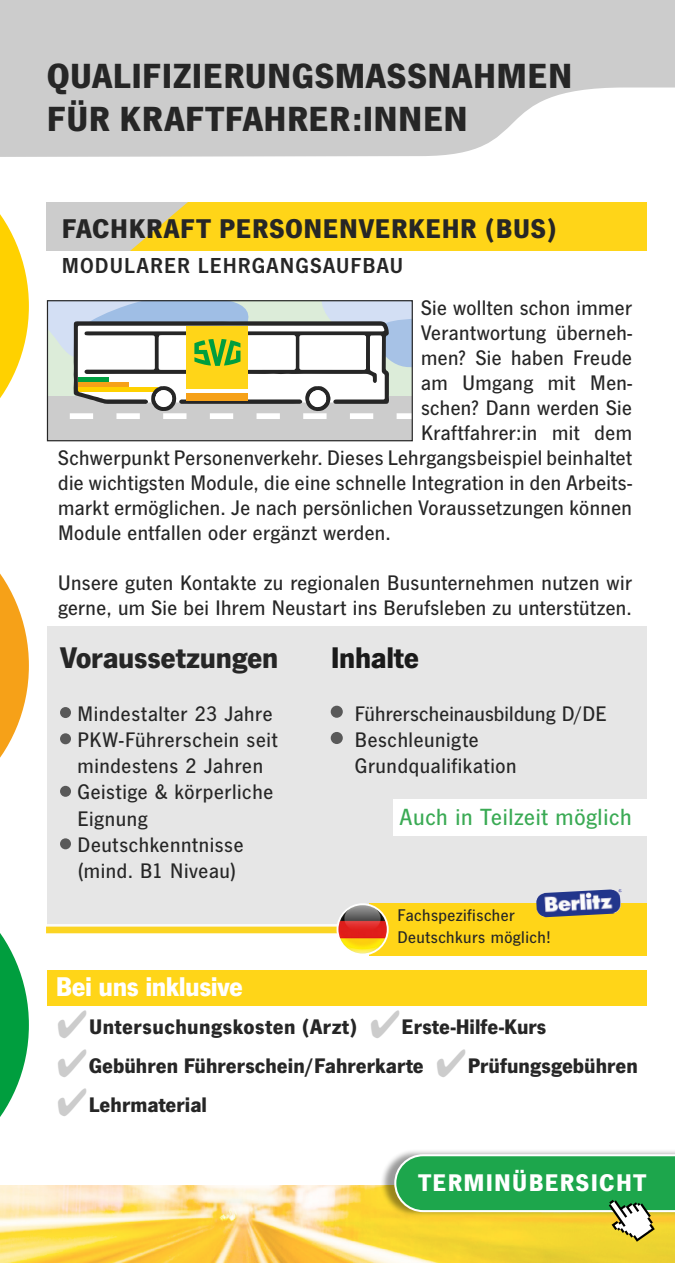
<style>
.page{position:relative;width:675px;height:1263px;background:#fff}
.page>*{position:absolute;margin:0;border:0;box-sizing:border-box;transform-origin:0 0}
.t1{font:700 36.25px/43.8px "News Got";letter-spacing:.01em;color:#262626}
.t2{font:700 31px "News Got";letter-spacing:-.01em;color:#262626}
.t3{font:700 31px "News Got";letter-spacing:-.01em;color:#1a1a1a}
.t4{font:700 28.12px "News Got";letter-spacing:.02em;color:#262626}
.t5{font:700 28.12px "News Got";letter-spacing:-.02em;color:#fff}
.t6{font:700 25px "News Got";letter-spacing:.05em;color:#fff}
.t7{font:500 24.31px "News Got";letter-spacing:.03em;color:#3aaa54}
.t8{font:22.5px "News Got Dem";letter-spacing:.05em;color:#262626}
.t9{font:500 21.88px/26.2px "News Got";letter-spacing:.02em;color:#262626}
.t10{font:700 21.88px "News Got";color:#262626}
.t11{font:700 21.88px "News Got";letter-spacing:.02em;color:#262626}
.t12{font:500 17.62px/22px "News Got";letter-spacing:.03em;color:#262626}
</style>
<div class="page">
<svg style="left:0;top:0;width:675px;height:157px;fill:#ccc"></svg>
<svg style="left:0;top:933px;width:29px;height:184px"></svg>
<svg style="left:0;top:573px;width:29px;height:185px"></svg>
<svg style="left:0;top:145px;width:36px;height:253px"></svg>
<img style="left:0;top:1185px;width:675px;height:77px">
<div style="left:47px;top:202px;width:600px;height:49px;background:#ffd518"></div>
<svg style="left:47px;top:202px;width:141px;height:49px"></svg>
<div style="left:47px;top:970px;width:600px;height:36px;background:#ffd518"></div>
<div style="left:47px;top:626px;width:600px;height:307px;background:#e6e6e6"></div>
<div style="left:60px;top:707px;width:11px;height:11px;background:#595959;border-radius:50%"></div>
<div style="left:60px;top:733px;width:11px;height:11px;background:#595959;border-radius:50%"></div>
<div style="left:60px;top:786px;width:11px;height:10px;background:#595959;border-radius:50%"></div>
<div style="left:60px;top:838px;width:11px;height:11px;background:#595959;border-radius:50%"></div>
<div style="left:331px;top:705px;width:12px;height:12px;background:#595959;border-radius:50%"></div>
<div style="left:331px;top:732px;width:12px;height:12px;background:#595959;border-radius:50%"></div>
<div style="left:380px;top:1148px;width:295px;height:69px;background:#000;opacity:.4"></div>
<svg style="left:394px;top:1154px;width:281px;height:87px"></svg>
<svg style="left:47px;top:903px;width:600px;height:52px"></svg>
<img style="left:337px;top:904px;width:51px;height:50px;border-radius:25px">
<div style="left:337px;top:903px;width:52px;height:52px;border:2px solid #fff;border-radius:50%"></div>
<img style="left:536px;top:889px;width:86px;height:28px">
<div style="left:47px;top:396px;width:365px;height:45px;background:#ccc"></div>
<svg style="left:49px;top:302px;width:362px;height:117px"></svg>
<div style="left:47px;top:300px;width:366px;height:141px;border:1px solid #262626"></div>
<div style="left:394px;top:800px;width:253px;height:36px;background:#fff"></div>
<h1 class="t1" style="left:47px;top:53px;width:527px">QUALIFIZIERUNGSMASSNAHMEN<br>FÜR KRAFTFAHRER:INNEN</h1>
<p class="t4" style="left:62px;top:212px;width:497px">FACHKRAFT PERSONENVERKEHR (BUS)</p>
<p class="t8" style="left:62px;top:252px;width:343px">MODULARER LEHRGANGSAUFBAU</p>
<p class="t9" style="left:421px;top:295px;width:212px">Sie wollten schon immer</p>
<p class="t9" style="left:421px;top:320px;width:212px">Verantwortung überneh-</p>
<p class="t9" style="left:421px;top:345px;width:212px">men? Sie haben Freude</p>
<p class="t9" style="left:421px;top:370px;width:212px">am Umgang mit Men-</p>
<p class="t9" style="left:421px;top:395px;width:212px">schen? Dann werden Sie</p>
<p class="t9" style="left:421px;top:420px;width:212px">Kraftfahrer:in mit dem</p>
<p class="t9" style="left:58px;top:445px;width:575px">Schwerpunkt Personenverkehr. Dieses Lehrgangsbeispiel beinhaltet</p>
<p class="t9" style="left:58px;top:470px;width:575px">die wichtigsten Module, die eine schnelle Integration in den Arbeits-</p>
<p class="t9" style="left:58px;top:495px;width:575px">markt ermöglichen. Je nach persönlichen Voraussetzungen können</p>
<p class="t9" style="left:58px;top:520px;width:334px">Module entfallen oder ergänzt werden.</p>
<p class="t9" style="left:58px;top:570px;width:575px;line-height:25px">Unsere guten Kontakte zu regionalen Busunternehmen nutzen wir gerne, um Sie bei Ihrem Neustart ins Berufsleben zu unterstützen.</p>
<h2 class="t2" style="left:60px;top:639px;width:220px">Voraussetzungen</h2>
<p class="t9" style="left:78px;top:700px;width:201px">Mindestalter 23 Jahre<br>PKW-Führerschein seit mindestens 2 Jahren<br>Geistige &amp; körperliche<br>Eignung<br>Deutschkenntnisse (mind. B1 Niveau)</p>
<h2 class="t3" style="left:331px;top:639px;width:90px">Inhalte</h2>
<p class="t9" style="left:355px;top:700px;width:253px">Führerscheinausbildung D/DE<br>Beschleunigte<br>Grundqualifikation</p>
<p class="t7" style="left:400px;top:803px;width:233px">Auch in Teilzeit möglich</p>
<p class="t12" style="left:397px;top:904px;width:155px">Fachspezifischer<br>Deutschkurs möglich!</p>
<p class="t5" style="left:56px;top:969px;width:189px">Bei uns inklusive</p>
<p class="t11" style="left:89px;top:1014px;width:270px">Untersuchungskosten (Arzt)</p>
<p class="t10" style="left:402px;top:1014px;width:146px">Erste-Hilfe-Kurs</p>
<p class="t10" style="left:89px;top:1052px;width:337px">Gebühren Führerschein/Fahrerkarte</p>
<p class="t10" style="left:468px;top:1052px;width:172px">Prüfungsgebühren</p>
<p class="t10" style="left:89px;top:1091px;width:120px">Lehrmaterial</p>
<p class="t6" style="left:418px;top:1167px;width:230px">TERMINÜBERSICHT</p>
</div>
